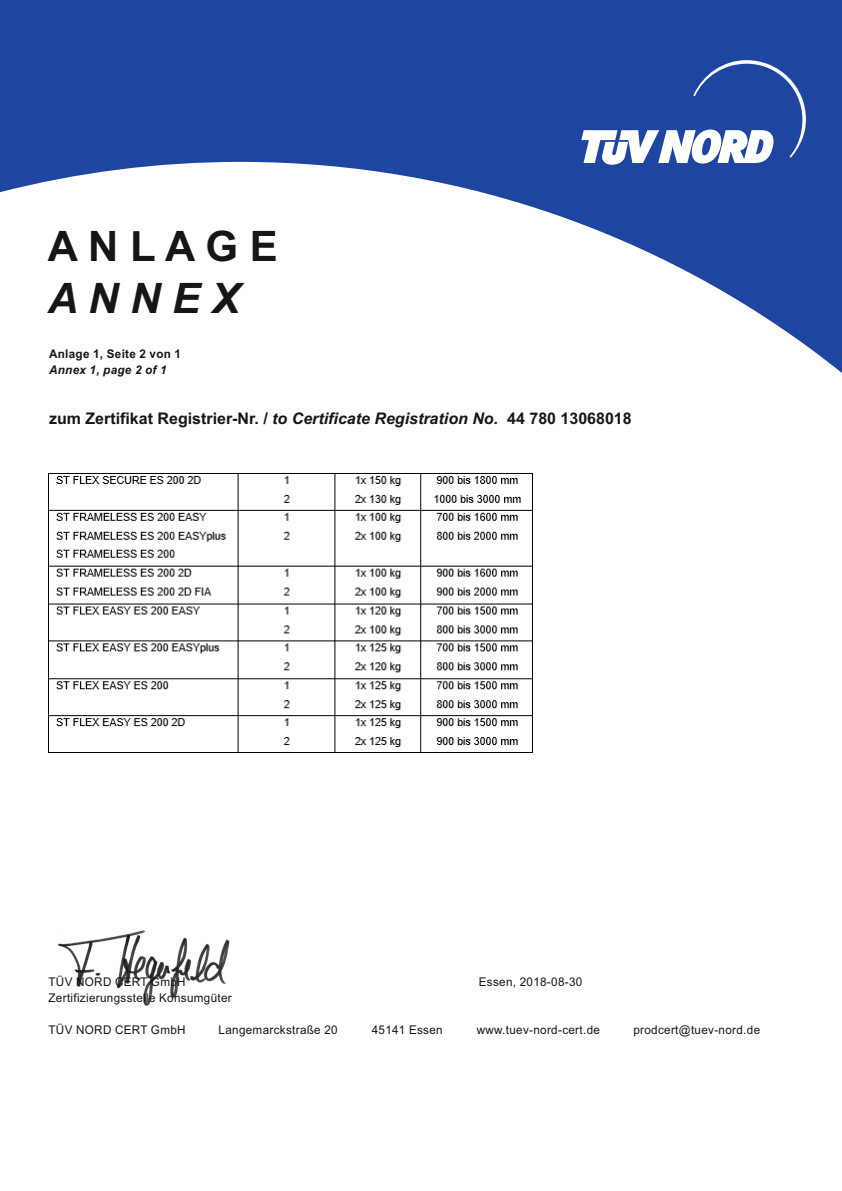
<style>
.page{position:relative;width:842px;height:1191px;background:#fff}
.page>*{position:absolute;margin:0;border:0;box-sizing:border-box;transform-origin:0 0}
.t1{font:700 42px "Arial";color:#151616}
.t2{font:italic 700 42px "Arial";color:#151616}
.t3{font:700 16px "Arial";color:#151616}
.t4{font:12px "Arial";letter-spacing:.03em;color:#151616}
.t5{font:700 12px "Arial";letter-spacing:.03em;color:#151616}
.t6{font:italic 700 12px "Arial";letter-spacing:.03em;color:#151616}
.s1{font-style:italic}
</style>
<div class="page">
<img style="left:58px;top:930px;width:172px;height:76px">
<img style="left:49px;top:473px;width:484px;height:280px">
<svg style="left:0;top:0;width:842px;height:373px;fill:#1e46a1"></svg>
<svg style="left:581px;top:60px;width:225px;height:105px"></svg>
<h1 class="t1" style="left:48px;top:230px;width:232px">A N LA G E</h1>
<h1 class="t2" style="left:48px;top:282px;width:194px">A N N E X</h1>
<p class="t5" style="left:49px;top:349px;width:134px">Anlage 1, Seite 2 von 1</p>
<p class="t6" style="left:49px;top:365px;width:119px">Annex 1, page 2 of 1</p>
<h2 class="t3" style="left:49px;top:413px;width:584px">zum Zertifikat Registrier-Nr. / <span class="s1">to Certificate Registration No.</span> 44 780 13068018</h2>
<p class="t4" style="left:49px;top:977px;width:139px">TÜV NORD CERT GmbH</p>
<p class="t4" style="left:479px;top:977px;width:105px">Essen, 2018-08-30</p>
<p class="t4" style="left:49px;top:993px;width:185px">Zertifizierungsstelle Konsumgüter</p>
<p class="t4" style="left:49px;top:1024px;width:139px">TÜV NORD CERT GmbH</p>
<p class="t4" style="left:219px;top:1024px;width:121px">Langemarckstraße 20</p>
<p class="t4" style="left:372px;top:1024px;width:73px">45141 Essen</p>
<p class="t4" style="left:633px;top:1024px;width:128px">prodcert@tuev-nord.de</p>
<p class="t4" style="left:477px;top:1024px;width:125px">www.tuev-nord-cert.de</p>
</div>
